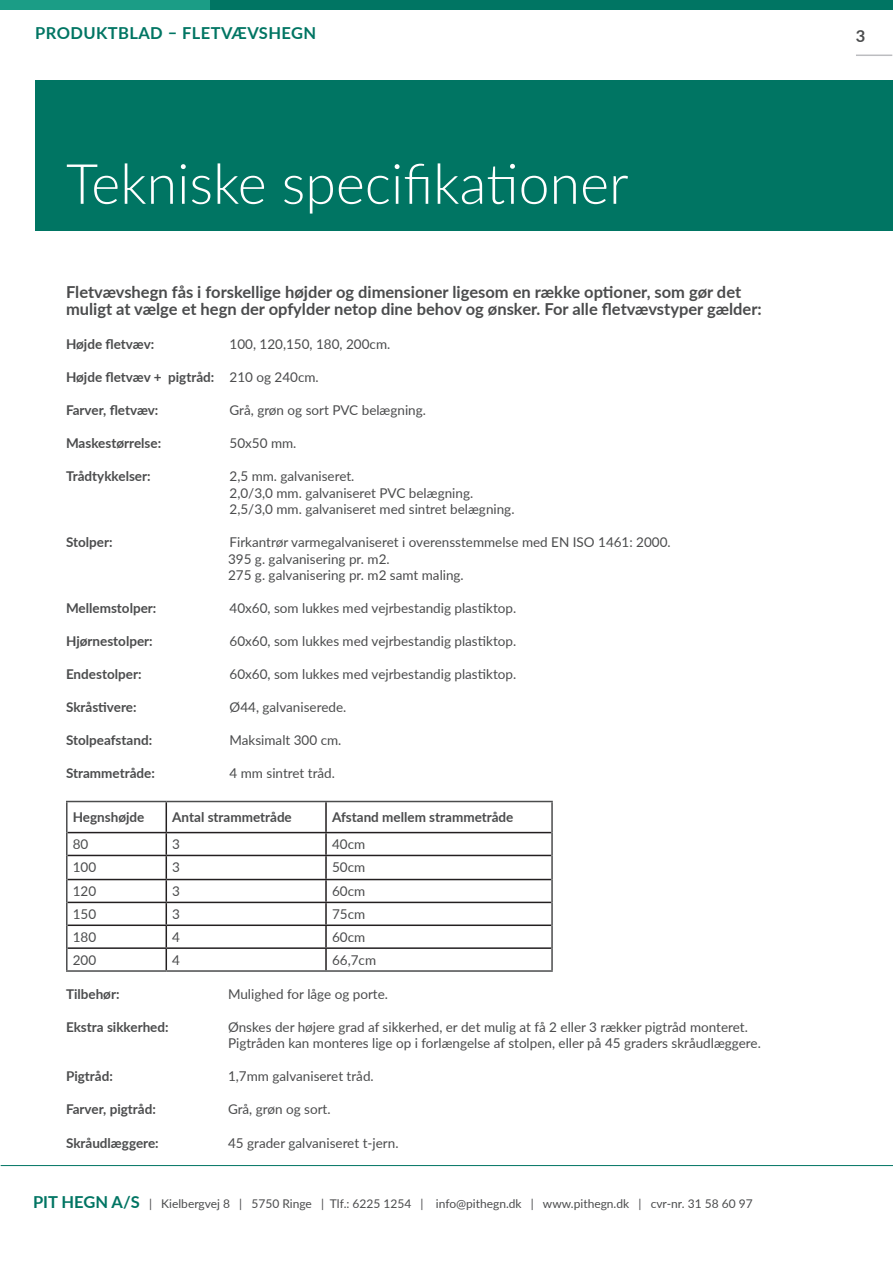
<style>
.page{position:relative;width:893px;height:1263px;background:#fff}
.page>*{position:absolute;margin:0;border:0;box-sizing:border-box;transform-origin:0 0}
.Overskift_-_produkter_21pt{font:300 55.5px "Lato";color:#fff}
.Brødtekst_9_11_5pt{font:700 16.5px/17.2px "Lato";color:#4b4c4d}
.Emne_-_grøn_versaler_11pt{font:700 16.5px "Lato";letter-spacing:.025em;color:#007563}
.Brødtekst_9_11_5pt-2{font:13.5px/16.5px "Lato";color:#4b4c4d}
.Brødtekst_9_11_5pt-3{font:700 13.5px "Lato";color:#4b4c4d}
.t1{font:12px "Lato";color:#4b4c4d}
.s1{font-weight:400}
.s2{font-weight:700;font-size:16.5px;color:#007563}
</style>
<div class="page">
<div style="left:35px;top:81px;width:858px;height:150px;background:#007563"></div>
<div style="left:0;top:0;width:893px;height:10px;background:#007563"></div>
<div style="left:0;top:0;width:209px;height:10px;background:#1b9d86"></div>
<hr style="left:856px;top:55px;width:36px;height:1px;background:#bcbdc0">
<hr style="left:1px;top:1165px;width:892px;height:1px;background:#007563">
<hr style="left:166px;top:802px;width:1px;height:30px;background:#231f20">
<hr style="left:325px;top:802px;width:2px;height:30px;background:#231f20">
<hr style="left:68px;top:832px;width:98px;height:1px;background:#231f20">
<hr style="left:166px;top:832px;width:160px;height:1px;background:#231f20">
<hr style="left:326px;top:832px;width:225px;height:1px;background:#231f20">
<hr style="left:325px;top:833px;width:2px;height:22px;background:#231f20">
<hr style="left:68px;top:855px;width:98px;height:1px;background:#231f20">
<hr style="left:166px;top:855px;width:160px;height:1px;background:#231f20">
<hr style="left:326px;top:855px;width:225px;height:1px;background:#231f20">
<hr style="left:325px;top:856px;width:2px;height:23px;background:#231f20">
<hr style="left:68px;top:879px;width:98px;height:1px;background:#231f20">
<hr style="left:166px;top:879px;width:160px;height:1px;background:#231f20">
<hr style="left:326px;top:879px;width:225px;height:1px;background:#231f20">
<hr style="left:325px;top:880px;width:2px;height:22px;background:#231f20">
<hr style="left:68px;top:902px;width:98px;height:1px;background:#231f20">
<hr style="left:166px;top:902px;width:160px;height:1px;background:#231f20">
<hr style="left:326px;top:902px;width:225px;height:1px;background:#231f20">
<hr style="left:325px;top:903px;width:2px;height:21px;background:#231f20">
<hr style="left:68px;top:924px;width:98px;height:2px;background:#231f20">
<hr style="left:166px;top:924px;width:160px;height:2px;background:#231f20">
<hr style="left:326px;top:924px;width:225px;height:2px;background:#231f20">
<hr style="left:325px;top:926px;width:2px;height:21px;background:#231f20">
<hr style="left:68px;top:947px;width:98px;height:2px;background:#231f20">
<hr style="left:166px;top:947px;width:160px;height:2px;background:#231f20">
<svg style="left:166px;top:833px;width:1px;height:137px"></svg>
<hr style="left:326px;top:947px;width:225px;height:2px;background:#231f20">
<hr style="left:325px;top:949px;width:2px;height:21px;background:#231f20">
<hr style="left:66px;top:801px;width:100px;height:1px;background:#4b4c4d">
<hr style="left:66px;top:802px;width:2px;height:30px;background:#4b4c4d">
<hr style="left:166px;top:801px;width:160px;height:1px;background:#4b4c4d">
<hr style="left:326px;top:801px;width:227px;height:1px;background:#4b4c4d">
<hr style="left:551px;top:802px;width:2px;height:30px;background:#4b4c4d">
<hr style="left:66px;top:832px;width:2px;height:23px;background:#4b4c4d">
<hr style="left:551px;top:832px;width:2px;height:23px;background:#4b4c4d">
<hr style="left:66px;top:855px;width:2px;height:24px;background:#4b4c4d">
<hr style="left:551px;top:855px;width:2px;height:24px;background:#4b4c4d">
<hr style="left:66px;top:879px;width:2px;height:23px;background:#4b4c4d">
<hr style="left:551px;top:879px;width:2px;height:23px;background:#4b4c4d">
<hr style="left:66px;top:902px;width:2px;height:23px;background:#4b4c4d">
<hr style="left:551px;top:902px;width:2px;height:23px;background:#4b4c4d">
<hr style="left:66px;top:925px;width:2px;height:23px;background:#4b4c4d">
<hr style="left:551px;top:925px;width:2px;height:23px;background:#4b4c4d">
<hr style="left:66px;top:948px;width:2px;height:22px;background:#4b4c4d">
<hr style="left:551px;top:948px;width:2px;height:22px;background:#4b4c4d">
<hr style="left:66px;top:970px;width:100px;height:2px;background:#4b4c4d">
<hr style="left:166px;top:970px;width:160px;height:2px;background:#4b4c4d">
<hr style="left:326px;top:970px;width:227px;height:2px;background:#4b4c4d">
<p class="Emne_-_grøn_versaler_11pt" style="left:35px;top:21px;width:282px">PRODUKTBLAD – FLETVÆVSHEGN</p>
<p class="Brødtekst_9_11_5pt" style="left:856px;top:27px;width:11px">3</p>
<p class="Overskift_-_produkter_21pt" style="left:66px;top:145px;width:564px">Tekniske specifikationer</p>
<p class="Brødtekst_9_11_5pt" style="left:66px;top:283px;width:697px">Fletvævshegn fås i forskellige højder og dimensioner ligesom en række optioner, som gør det muligt at vælge et hegn der opfylder netop dine behov og ønsker. For alle fletvævstyper gælder:</p>
<p class="Brødtekst_9_11_5pt-3" style="left:66px;top:334px;width:90px">Højde fletvæv:</p>
<p class="Brødtekst_9_11_5pt-2" style="left:230px;top:335px;width:162px">100, 120,150, 180, 200cm.</p>
<p class="Brødtekst_9_11_5pt-3" style="left:66px;top:367px;width:254px">Højde fletvæv + pigtråd: <span class="s1">210 og 240cm.</span></p>
<p class="Brødtekst_9_11_5pt-3" style="left:66px;top:400px;width:94px">Farver, fletvæv:</p>
<p class="Brødtekst_9_11_5pt-2" style="left:230px;top:401px;width:198px">Grå, grøn og sort PVC belægning.</p>
<p class="Brødtekst_9_11_5pt-3" style="left:66px;top:433px;width:97px">Maskestørrelse:</p>
<p class="Brødtekst_9_11_5pt-2" style="left:230px;top:434px;width:68px">50x50 mm.</p>
<p class="Brødtekst_9_11_5pt-3" style="left:66px;top:466px;width:86px">Trådtykkelser:</p>
<p class="Brødtekst_9_11_5pt-2" style="left:230px;top:467px;width:286px">2,5 mm. galvaniseret.<br>2,0/3,0 mm. galvaniseret PVC belægning.<br>2,5/3,0 mm. galvaniseret med sintret belægning.</p>
<p class="Brødtekst_9_11_5pt-3" style="left:66px;top:532px;width:48px">Stolper:</p>
<p class="Brødtekst_9_11_5pt-2" style="left:230px;top:533px;width:443px">Firkantrør varmegalvaniseret i overensstemmelse med EN ISO 1461: 2000.</p>
<p class="Brødtekst_9_11_5pt-2" style="left:228px;top:550px;width:163px">395 g. galvanisering pr. m2.</p>
<p class="Brødtekst_9_11_5pt-2" style="left:228px;top:566px;width:237px">275 g. galvanisering pr. m2 samt maling.</p>
<p class="Brødtekst_9_11_5pt-3" style="left:66px;top:598px;width:92px">Mellemstolper:</p>
<p class="Brødtekst_9_11_5pt-2" style="left:230px;top:599px;width:288px">40x60, som lukkes med vejrbestandig plastiktop.</p>
<p class="Brødtekst_9_11_5pt-3" style="left:66px;top:631px;width:88px">Hjørnestolper:</p>
<p class="Brødtekst_9_11_5pt-2" style="left:230px;top:632px;width:288px">60x60, som lukkes med vejrbestandig plastiktop.</p>
<p class="Brødtekst_9_11_5pt-3" style="left:66px;top:664px;width:77px">Endestolper:</p>
<p class="Brødtekst_9_11_5pt-2" style="left:230px;top:665px;width:288px">60x60, som lukkes med vejrbestandig plastiktop.</p>
<p class="Brødtekst_9_11_5pt-3" style="left:66px;top:697px;width:72px">Skråstivere:</p>
<p class="Brødtekst_9_11_5pt-2" style="left:230px;top:698px;width:118px">Ø44, galvaniserede.</p>
<p class="Brødtekst_9_11_5pt-3" style="left:66px;top:730px;width:88px">Stolpeafstand:</p>
<p class="Brødtekst_9_11_5pt-2" style="left:230px;top:731px;width:113px">Maksimalt 300 cm.</p>
<p class="Brødtekst_9_11_5pt-3" style="left:66px;top:763px;width:90px">Strammetråde:</p>
<p class="Brødtekst_9_11_5pt-2" style="left:230px;top:764px;width:107px">4 mm sintret tråd.</p>
<p class="Brødtekst_9_11_5pt-3" style="left:73px;top:808px;width:73px">Hegnshøjde</p>
<p class="Brødtekst_9_11_5pt-3" style="left:172px;top:808px;width:121px">Antal strammetråde</p>
<p class="Brødtekst_9_11_5pt-3" style="left:332px;top:808px;width:183px">Afstand mellem strammetråde</p>
<p class="Brødtekst_9_11_5pt-2" style="left:73px;top:836px;width:17px">80</p>
<p class="Brødtekst_9_11_5pt-2" style="left:172px;top:836px;width:9px">3</p>
<p class="Brødtekst_9_11_5pt-2" style="left:332px;top:836px;width:35px">40cm</p>
<p class="Brødtekst_9_11_5pt-2" style="left:73px;top:859px;width:25px">100</p>
<p class="Brødtekst_9_11_5pt-2" style="left:172px;top:859px;width:9px">3</p>
<p class="Brødtekst_9_11_5pt-2" style="left:332px;top:859px;width:35px">50cm</p>
<p class="Brødtekst_9_11_5pt-2" style="left:73px;top:883px;width:25px">120</p>
<p class="Brødtekst_9_11_5pt-2" style="left:172px;top:883px;width:9px">3</p>
<p class="Brødtekst_9_11_5pt-2" style="left:332px;top:883px;width:35px">60cm</p>
<p class="Brødtekst_9_11_5pt-2" style="left:73px;top:905px;width:25px">150</p>
<p class="Brødtekst_9_11_5pt-2" style="left:172px;top:905px;width:9px">3</p>
<p class="Brødtekst_9_11_5pt-2" style="left:332px;top:905px;width:35px">75cm</p>
<p class="Brødtekst_9_11_5pt-2" style="left:73px;top:928px;width:25px">180</p>
<p class="Brødtekst_9_11_5pt-2" style="left:172px;top:928px;width:9px">4</p>
<p class="Brødtekst_9_11_5pt-2" style="left:332px;top:928px;width:35px">60cm</p>
<p class="Brødtekst_9_11_5pt-2" style="left:73px;top:951px;width:25px">200</p>
<p class="Brødtekst_9_11_5pt-2" style="left:172px;top:951px;width:9px">4</p>
<p class="Brødtekst_9_11_5pt-2" style="left:332px;top:951px;width:46px">66,7cm</p>
<p class="Brødtekst_9_11_5pt-3" style="left:66px;top:984px;width:55px">Tilbehør:</p>
<p class="Brødtekst_9_11_5pt-2" style="left:228px;top:985px;width:162px">Mulighed for låge og porte.</p>
<p class="Brødtekst_9_11_5pt-3" style="left:66px;top:1017px;width:104px">Ekstra sikkerhed:</p>
<p class="Brødtekst_9_11_5pt-2" style="left:228px;top:1018px;width:534px">Ønskes der højere grad af sikkerhed, er det mulig at få 2 eller 3 rækker pigtråd monteret.<br>Pigtråden kan monteres lige op i forlængelse af stolpen, eller på 45 graders skråudlæggere.</p>
<p class="Brødtekst_9_11_5pt-3" style="left:66px;top:1066px;width:48px">Pigtråd:</p>
<p class="Brødtekst_9_11_5pt-2" style="left:228px;top:1067px;width:147px">1,7mm galvaniseret tråd.</p>
<p class="Brødtekst_9_11_5pt-3" style="left:66px;top:1099px;width:91px">Farver, pigtråd:</p>
<p class="Brødtekst_9_11_5pt-2" style="left:228px;top:1100px;width:104px">Grå, grøn og sort.</p>
<p class="Brødtekst_9_11_5pt-3" style="left:66px;top:1133px;width:94px">Skråudlæggere:</p>
<p class="Brødtekst_9_11_5pt-2" style="left:228px;top:1134px;width:172px">45 grader galvaniseret t-jern.</p>
<p class="t1" style="left:33px;top:1195px;width:721px"><span class="s2">PIT HEGN A/S</span> | Kielbergvej 8 | 5750 Ringe | Tlf.: 6225 1254 | info@pithegn.dk | www.pithegn.dk | cvr-nr. 31 58 60 97</p>
</div>
